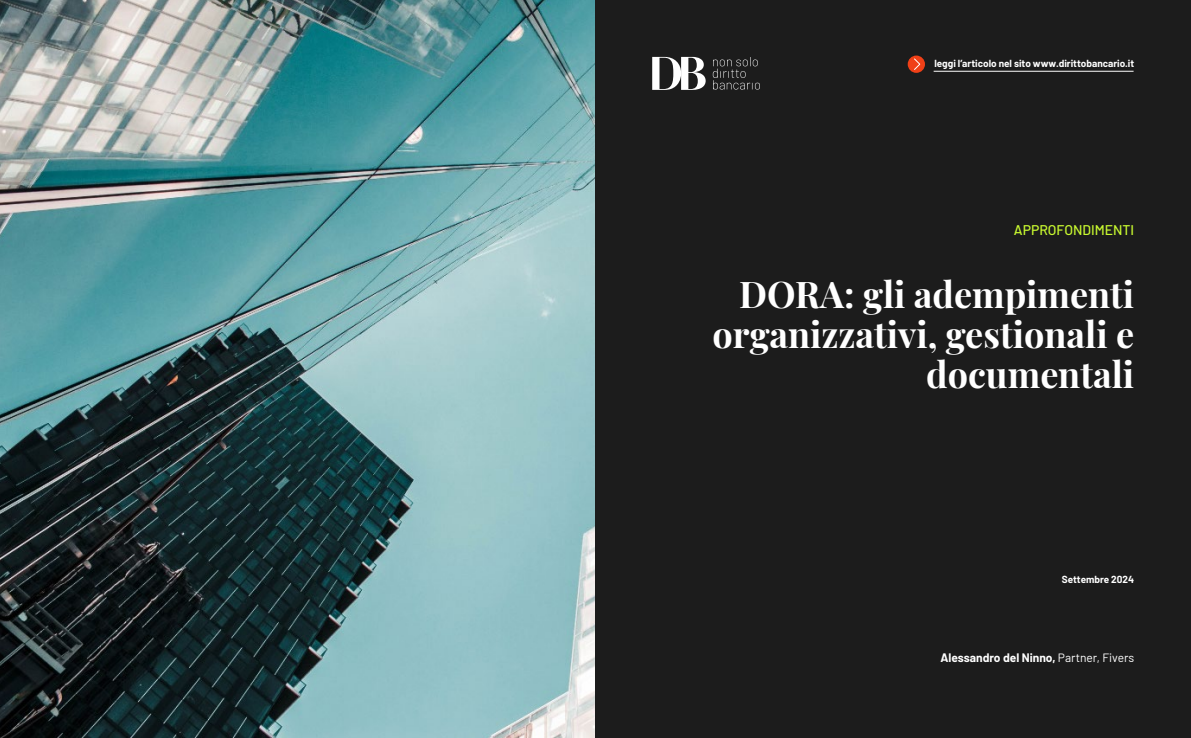
<style>
.page{position:relative;width:1191px;height:738px;background:#fff}
.page>*{position:absolute;margin:0;border:0;box-sizing:border-box;transform-origin:0 0}
.t1{font:700 36px/40px "Playfair Display";color:#fff;text-align:right}
.t2{font:500 14px "Barlow";color:#c9fa30}
.t3{font:700 12px "Barlow";color:#fff}
.t4{font:700 10px "Barlow";color:#fff}
.s1{font-weight:400}
</style>
<div class="page">
<img style="left:0;top:0;width:595px;height:737px">
<div style="left:595px;top:0;width:596px;height:737px;background:#1c1c1c"></div>
<hr style="left:933px;top:71px;width:200px;height:1px;background:#fff">
<svg style="left:907px;top:55px;width:18px;height:18px"></svg>
<svg style="left:913px;top:58px;width:7px;height:12px"></svg>
<svg style="left:713px;top:57px;width:47px;height:32px"></svg>
<svg style="left:652px;top:57px;width:53px;height:33px"></svg>
<p class="t4" style="left:934px;top:56px;width:201px">leggi l’articolo nel sito www.dirittobancario.it</p>
<h2 class="t2" style="left:1014px;top:220px;width:122px">APPROFONDIMENTI</h2>
<h1 class="t1" style="left:712px;top:271px;width:423px">DORA: gli adempimenti organizzativi, gestionali e documentali</h1>
<p class="t4" style="left:1061px;top:571px;width:74px">Settembre 2024</p>
<p class="t3" style="left:940px;top:648px;width:195px">Alessandro del Ninno, <span class="s1">Partner, Fivers</span></p>
</div>
